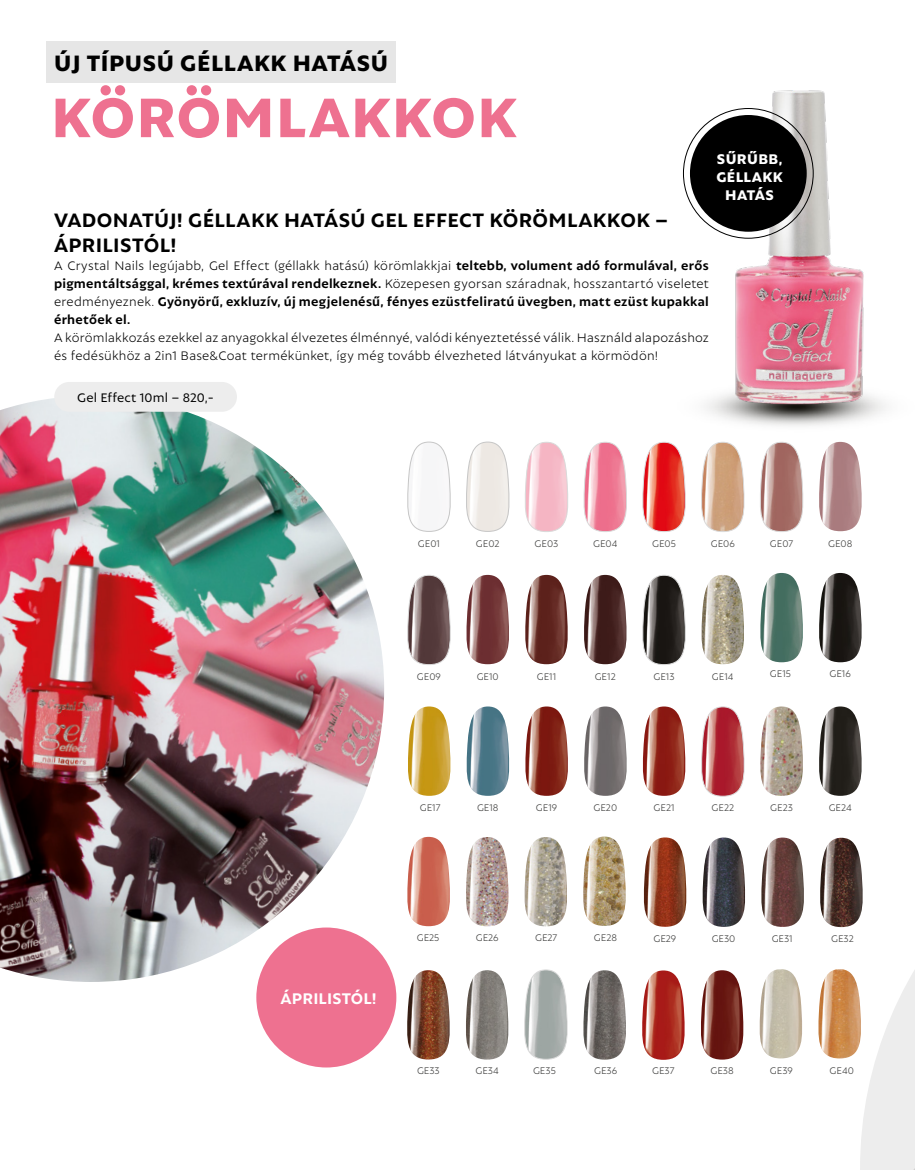
<style>
.page{position:relative;width:915px;height:1170px;background:#fff}
.page>*{position:absolute;margin:0;border:0;box-sizing:border-box;transform-origin:0 0}
.t1{font:800 60px "Autor";letter-spacing:.02em;color:#ee7190}
.t2{font:800 24px "Autor";letter-spacing:.025em;color:#000}
.t3{font:700 21px/25.5px "Autor";letter-spacing:.02em;color:#000}
.t4{font:700 16.65px "Autor";letter-spacing:.01em;color:#fff}
.t5{font:800 15px/18.5px "Autor";letter-spacing:.025em;color:#fff;text-align:center}
.t6{font:700 13.5px/18px "Autor";letter-spacing:.02em;color:#000;text-align:justify}
.t7{font:300 13.5px/18px "Autor";letter-spacing:.015em;color:#000}
.t8{font:13.5px "Autor";letter-spacing:.01em;color:#000}
.t9{font:300 10.5px "Autor";color:#3c3c3b}
.s1{font-weight:300}
</style>
<div class="page">
<img style="left:0;top:398px;width:384px;height:583px">
<div style="left:46px;top:41px;width:349px;height:41px;background:#e6e6e6"></div>
<div style="left:54px;top:382px;width:183px;height:30px;background:#ededed;border-radius:15px"></div>
<img style="left:706px;top:397px;width:180px;height:29px">
<img style="left:719px;top:90px;width:160px;height:323px">
<svg style="left:760px;top:442px;width:43px;height:90px"></svg>
<img style="left:819px;top:442px;width:43px;height:89px">
<svg style="left:407px;top:441px;width:44px;height:90px"></svg>
<svg style="left:466px;top:441px;width:44px;height:90px"></svg>
<svg style="left:525px;top:442px;width:43px;height:90px"></svg>
<svg style="left:583px;top:442px;width:44px;height:90px"></svg>
<svg style="left:642px;top:442px;width:44px;height:90px"></svg>
<svg style="left:701px;top:442px;width:44px;height:90px"></svg>
<svg style="left:407px;top:575px;width:44px;height:90px"></svg>
<img style="left:466px;top:575px;width:43px;height:89px">
<img style="left:525px;top:575px;width:43px;height:89px">
<img style="left:584px;top:575px;width:43px;height:89px">
<svg style="left:642px;top:575px;width:44px;height:90px"></svg>
<img style="left:701px;top:575px;width:43px;height:89px">
<img style="left:760px;top:573px;width:43px;height:89px">
<img style="left:819px;top:573px;width:43px;height:89px">
<img style="left:408px;top:706px;width:43px;height:89px">
<img style="left:466px;top:706px;width:44px;height:89px">
<img style="left:525px;top:706px;width:43px;height:89px">
<img style="left:584px;top:706px;width:43px;height:89px">
<img style="left:642px;top:706px;width:44px;height:89px">
<img style="left:760px;top:706px;width:43px;height:89px">
<img style="left:819px;top:706px;width:43px;height:89px">
<svg style="left:701px;top:706px;width:44px;height:90px"></svg>
<img style="left:407px;top:836px;width:43px;height:90px">
<img style="left:466px;top:837px;width:43px;height:89px">
<img style="left:524px;top:837px;width:43px;height:89px">
<img style="left:583px;top:836px;width:43px;height:89px">
<img style="left:643px;top:837px;width:44px;height:89px">
<img style="left:702px;top:837px;width:43px;height:89px">
<img style="left:761px;top:837px;width:43px;height:89px">
<img style="left:820px;top:837px;width:43px;height:90px">
<img style="left:407px;top:970px;width:43px;height:89px">
<img style="left:466px;top:970px;width:43px;height:89px">
<svg style="left:524px;top:969px;width:44px;height:90px"></svg>
<img style="left:583px;top:970px;width:43px;height:89px">
<img style="left:642px;top:970px;width:43px;height:89px">
<img style="left:701px;top:970px;width:43px;height:89px">
<img style="left:759px;top:969px;width:44px;height:89px">
<img style="left:818px;top:969px;width:43px;height:89px">
<div style="left:256px;top:927px;width:140px;height:140px;background:#ee7190;border-radius:50%"></div>
<div style="left:689px;top:115px;width:117px;height:117px;background:#000;border-radius:50%"></div>
<h2 class="t2" style="left:54px;top:49px;width:335px">ÚJ TÍPUSÚ GÉLLAKK HATÁSÚ</h2>
<h1 class="t1" style="left:51px;top:81px;width:467px">KÖRÖMLAKKOK</h1>
<h3 class="t3" style="left:54px;top:206px;width:615px">VADONATÚJ! GÉLLAKK HATÁSÚ GEL EFFECT KÖRÖMLAKKOK –<br>ÁPRILISTÓL!</h3>
<p class="t6" style="left:54px;top:256px;width:656px"><span class="s1">A Crystal Nails legújabb, Gel Effect (géllakk hatású) körömlakkjai</span> teltebb, volument adó formulával, erős pigmentáltsággal, krémes textúrával rendelkeznek. <span class="s1">Közepesen gyorsan száradnak, hosszantartó viseletet eredményeznek.</span> Gyönyörű, exkluzív, új megjelenésű, fényes ezüstfeliratú üvegben, matt ezüst kupakkal érhetőek el.</p>
<p class="t7" style="left:54px;top:328px;width:656px">A körömlakkozás ezekkel az anyagokkal élvezetes élménnyé, valódi kényeztetéssé válik. Használd alapozáshoz és fedésükhöz a 2in1 Base&amp;Coat termékünket, így még tovább élvezheted látványukat a körmödön!</p>
<p class="t5" style="left:716px;top:149px;width:68px">SŰRŰBB,<br>GÉLLAKK<br>HATÁS</p>
<p class="t8" style="left:77px;top:389px;width:138px">Gel Effect 10ml – 820,-</p>
<p class="t9" style="left:418px;top:537px;width:23px">GE01</p>
<p class="t9" style="left:476px;top:537px;width:25px">GE02</p>
<p class="t9" style="left:534px;top:537px;width:25px">GE03</p>
<p class="t9" style="left:593px;top:537px;width:26px">GE04</p>
<p class="t9" style="left:652px;top:537px;width:25px">GE05</p>
<p class="t9" style="left:710px;top:537px;width:25px">GE06</p>
<p class="t9" style="left:769px;top:537px;width:25px">GE07</p>
<p class="t9" style="left:827px;top:537px;width:26px">GE08</p>
<p class="t9" style="left:417px;top:670px;width:25px">GE09</p>
<p class="t9" style="left:476px;top:670px;width:24px">GE10</p>
<p class="t9" style="left:536px;top:670px;width:21px">GE11</p>
<p class="t9" style="left:594px;top:670px;width:22px">GE12</p>
<p class="t9" style="left:653px;top:670px;width:23px">GE13</p>
<p class="t9" style="left:711px;top:670px;width:23px">GE14</p>
<p class="t9" style="left:769px;top:667px;width:23px">GE15</p>
<p class="t9" style="left:829px;top:667px;width:23px">GE16</p>
<p class="t9" style="left:419px;top:800px;width:22px">GE17</p>
<p class="t9" style="left:535px;top:800px;width:23px">GE19</p>
<p class="t9" style="left:593px;top:800px;width:25px">GE20</p>
<p class="t9" style="left:653px;top:800px;width:22px">GE21</p>
<p class="t9" style="left:711px;top:800px;width:24px">GE22</p>
<p class="t9" style="left:770px;top:800px;width:24px">GE23</p>
<p class="t9" style="left:828px;top:800px;width:25px">GE24</p>
<p class="t9" style="left:477px;top:800px;width:23px">GE18</p>
<p class="t4" style="left:280px;top:988px;width:98px">ÁPRILISTÓL!</p>
<p class="t9" style="left:416px;top:931px;width:24px">GE25</p>
<p class="t9" style="left:475px;top:931px;width:24px">GE26</p>
<p class="t9" style="left:535px;top:931px;width:24px">GE27</p>
<p class="t9" style="left:593px;top:931px;width:25px">GE28</p>
<p class="t9" style="left:653px;top:931px;width:24px">GE29</p>
<p class="t9" style="left:711px;top:931px;width:25px">GE30</p>
<p class="t9" style="left:771px;top:931px;width:23px">GE31</p>
<p class="t9" style="left:830px;top:931px;width:24px">GE32</p>
<p class="t9" style="left:417px;top:1063px;width:24px">GE33</p>
<p class="t9" style="left:475px;top:1063px;width:25px">GE34</p>
<p class="t9" style="left:533px;top:1063px;width:24px">GE35</p>
<p class="t9" style="left:594px;top:1063px;width:24px">GE36</p>
<p class="t9" style="left:652px;top:1063px;width:24px">GE37</p>
<p class="t9" style="left:710px;top:1063px;width:25px">GE38</p>
<p class="t9" style="left:769px;top:1063px;width:24px">GE39</p>
<p class="t9" style="left:829px;top:1063px;width:26px">GE40</p>
</div>
